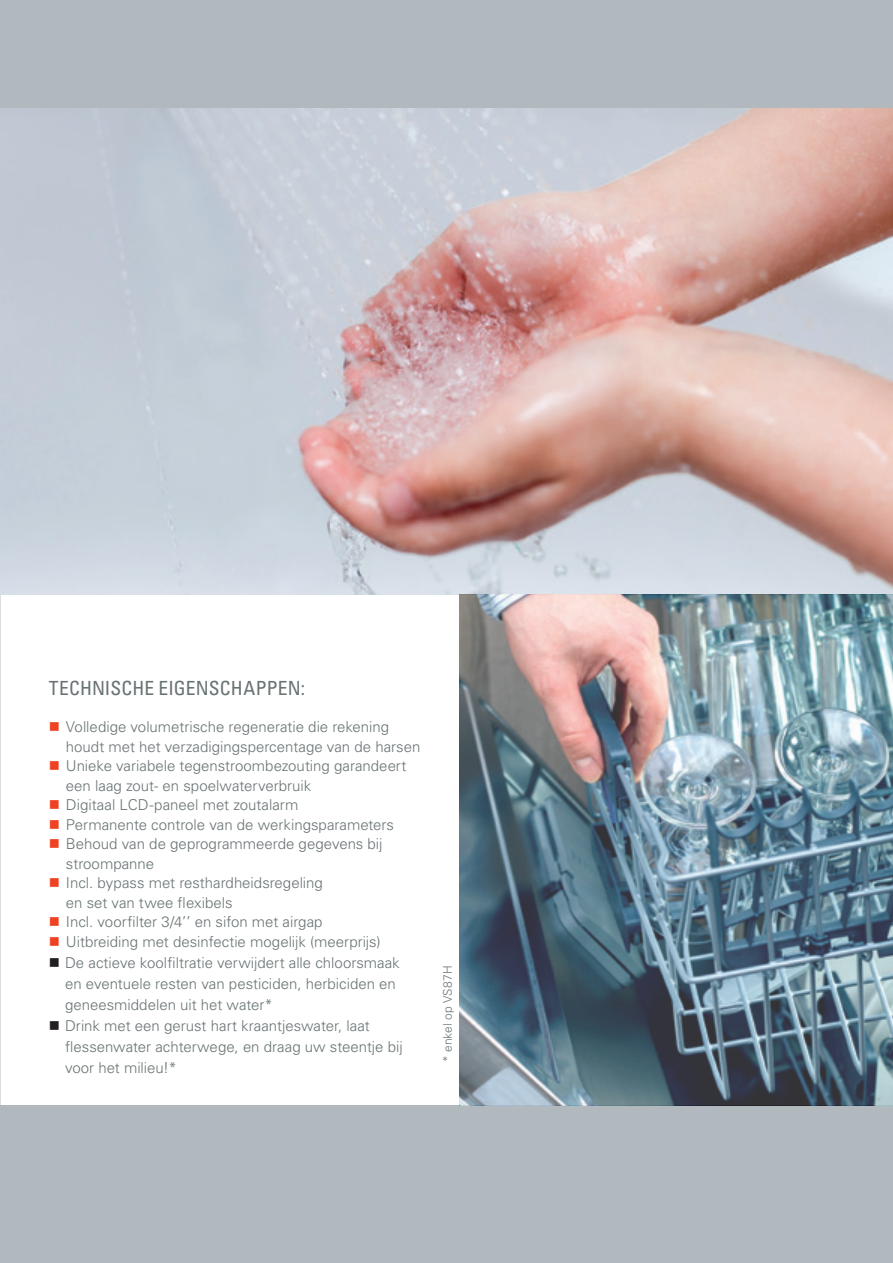
<style>
.page{position:relative;width:893px;height:1263px;background:#fff}
.page>*{position:absolute;margin:0;border:0;box-sizing:border-box;transform-origin:0 0}
.tekst_onder_titels{font:condensed 19.5px "Univers LT Std";letter-spacing:.01em;color:#697374}
.t1{font:300 15px/19.5px "Univers LT Std";color:#697374}
.Aufzählung_mit_Quadr{font:300 12px "Univers LT Std";letter-spacing:.01em;color:#697374}
</style>
<div class="page">
<div style="left:0;top:0;width:893px;height:108px;background:#b1b9bf"></div>
<div style="left:0;top:1106px;width:893px;height:157px;background:#b1b9bf"></div>
<img style="left:0;top:108px;width:893px;height:486px">
<img style="left:459px;top:594px;width:434px;height:512px">
<p class="tekst_onder_titels" style="left:49px;top:676px;width:258px">TECHNISCHE EIGENSCHAPPEN:</p>
<p class="t1" style="left:66px;top:717px;width:356px">Volledige volumetrische regeneratie die rekening houdt met het verzadigingspercentage van de harsen</p>
<p class="t1" style="left:66px;top:756px;width:342px">Unieke variabele tegenstroombezouting garandeert een laag zout- en spoelwaterverbruik</p>
<p class="t1" style="left:66px;top:795px;width:234px">Digitaal LCD-paneel met zoutalarm</p>
<p class="t1" style="left:66px;top:815px;width:330px">Permanente controle van de werkingsparameters</p>
<p class="t1" style="left:66px;top:834px;width:318px">Behoud van de geprogrammeerde gegevens bij stroompanne</p>
<p class="t1" style="left:66px;top:873px;width:258px">Incl. bypass met resthardheidsregeling en set van twee flexibels</p>
<p class="t1" style="left:66px;top:912px;width:258px">Incl. voorfilter 3/4’’ en sifon met airgap</p>
<p class="t1" style="left:66px;top:932px;width:316px">Uitbreiding met desinfectie mogelijk (meerprijs)</p>
<p class="t1" style="left:65px;top:952px;width:336px;line-height:21px">De actieve koolfiltratie verwijdert alle chloorsmaak en eventuele resten van pesticiden, herbiciden en geneesmiddelen uit het water*</p>
<p class="t1" style="left:65px;top:1015px;width:339px;line-height:21px">Drink met een gerust hart kraantjeswater, laat flessenwater achterwege, en draag uw steentje bij voor het milieu!*</p>
<p class="Aufzählung_mit_Quadr" style="left:440px;top:1062px;width:98px;rotate:-90deg">* enkel op VS87H</p>
</div>
